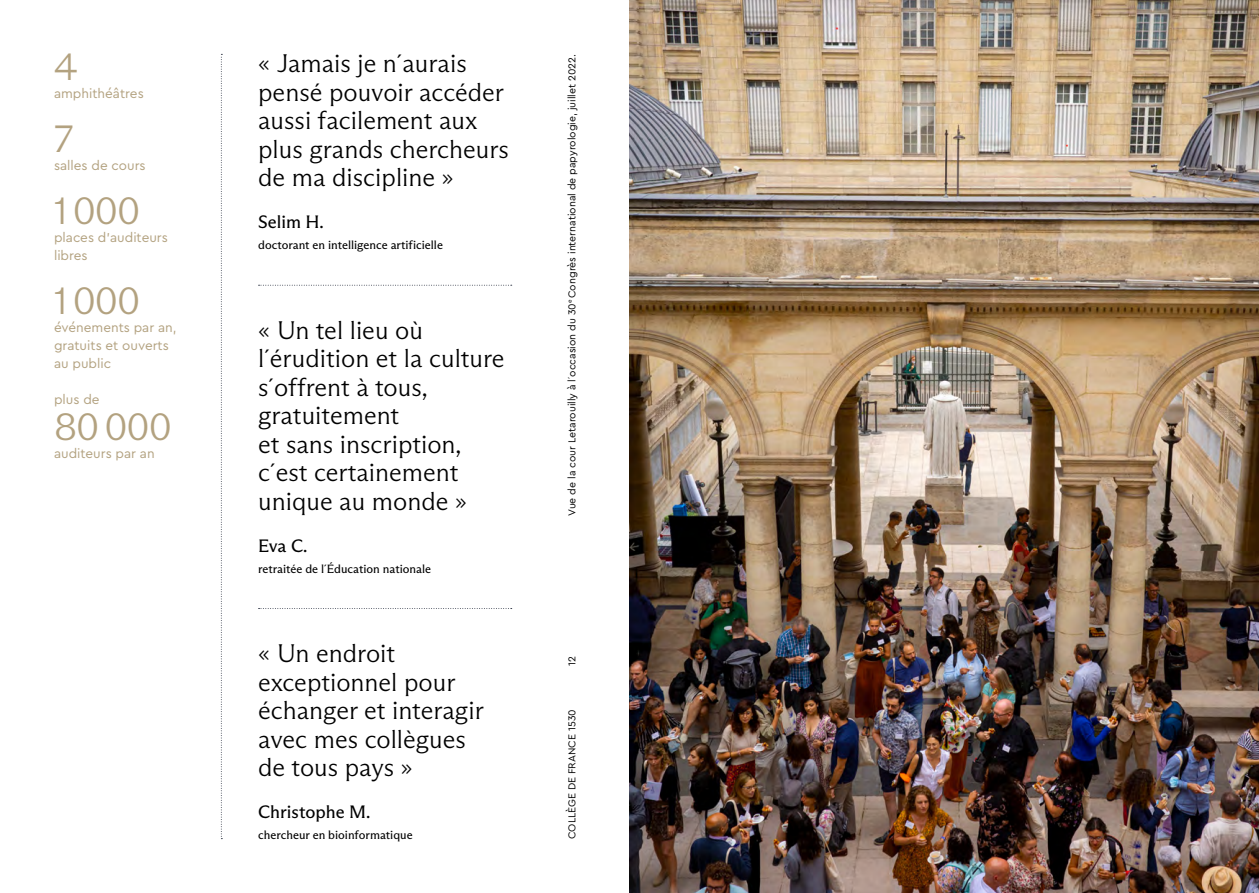
<style>
.page{position:relative;width:1259px;height:893px;background:#fff}
.page>*{position:absolute;margin:0;border:0;box-sizing:border-box;transform-origin:0 0}
.t1{font:300 39px "ABC Arizona Flare Trial";letter-spacing:-.025em;color:#b3a280}
.t2{font:300 25.5px/28.5px "ABC Arizona Flare Trial";color:#000}
.t3{font:18px "ABC Arizona Flare Trial";color:#000}
.t4{font:13.5px/18px "Cera Pro";color:#b3a280}
.t5{font:12px "ABC Arizona Flare Trial";color:#000}
.t6{font:10.5px "Cera Pro";color:#000}
.s1{font-family:"Cera Pro"}
.s2{font-family:"ABC Arizona Flare Trial";font-weight:300}
</style>
<div class="page">
<img style="left:629px;top:0;width:630px;height:893px">
<svg style="left:258px;top:285px;width:254px;height:1px"></svg>
<svg style="left:221px;top:54px;width:1px;height:785px"></svg>
<svg style="left:258px;top:608px;width:254px;height:1px"></svg>
<p class="t1" style="left:54px;top:44px;width:25px">4</p>
<p class="t4" style="left:54px;top:84px;width:91px">amphithéâtres</p>
<p class="t1" style="left:54px;top:116px;width:21px">7</p>
<p class="t4" style="left:54px;top:156px;width:93px">salles de cours</p>
<p class="t1" style="left:54px;top:188px;width:88px">1 000</p>
<p class="t4" style="left:54px;top:228px;width:115px">places d’auditeurs libres</p>
<p class="t1" style="left:54px;top:278px;width:88px">1 000</p>
<p class="t4" style="left:54px;top:318px;width:124px">événements par an, gratuits et ouverts au public</p>
<p class="t4" style="left:54px;top:390px;width:47px">plus de</p>
<p class="t1" style="left:54px;top:404px;width:119px">80 000</p>
<p class="t4" style="left:54px;top:444px;width:102px">auditeurs par an</p>
<p class="t2" style="left:258px;top:50px;width:252px"><span class="s1">«</span> Jamais je n´aurais pensé pouvoir accéder aussi facilement aux plus grands chercheurs de ma discipline <span class="s1">»</span></p>
<p class="t3" style="left:258px;top:211px;width:67px">Selim H.</p>
<p class="t5" style="left:258px;top:238px;width:186px">doctorant en intelligence artificielle</p>
<p class="t2" style="left:258px;top:316px;width:248px"><span class="s1">«</span> Un tel lieu où l´érudition et la culture s´offrent à tous, gratuitement<br>et sans inscription, c´est certainement unique au monde <span class="s1">»</span></p>
<p class="t3" style="left:258px;top:535px;width:51px">Eva C.</p>
<p class="t5" style="left:258px;top:561px;width:174px">retraitée de l´Éducation nationale</p>
<p class="t2" style="left:258px;top:639px;width:227px"><span class="s1">«</span> Un endroit exceptionnel pour échanger et interagir avec mes collègues de tous pays <span class="s1">»</span></p>
<p class="t3" style="left:258px;top:801px;width:114px">Christophe M.</p>
<p class="t5" style="left:258px;top:828px;width:156px">chercheur en bioinformatique</p>
<p class="t6" style="left:565px;top:516px;width:463px;rotate:-90deg">Vue de la cour Letarouilly à l<span class="s2">´</span>occasion du 30<sup>e</sup> Congrès international de papyrologie, juillet 2022.</p>
<p class="t6" style="left:565px;top:666px;width:11px;rotate:-90deg">12</p>
<p class="t6" style="left:565px;top:839px;width:131px;rotate:-90deg">COLLÈGE DE FRANCE 1530</p>
</div>
